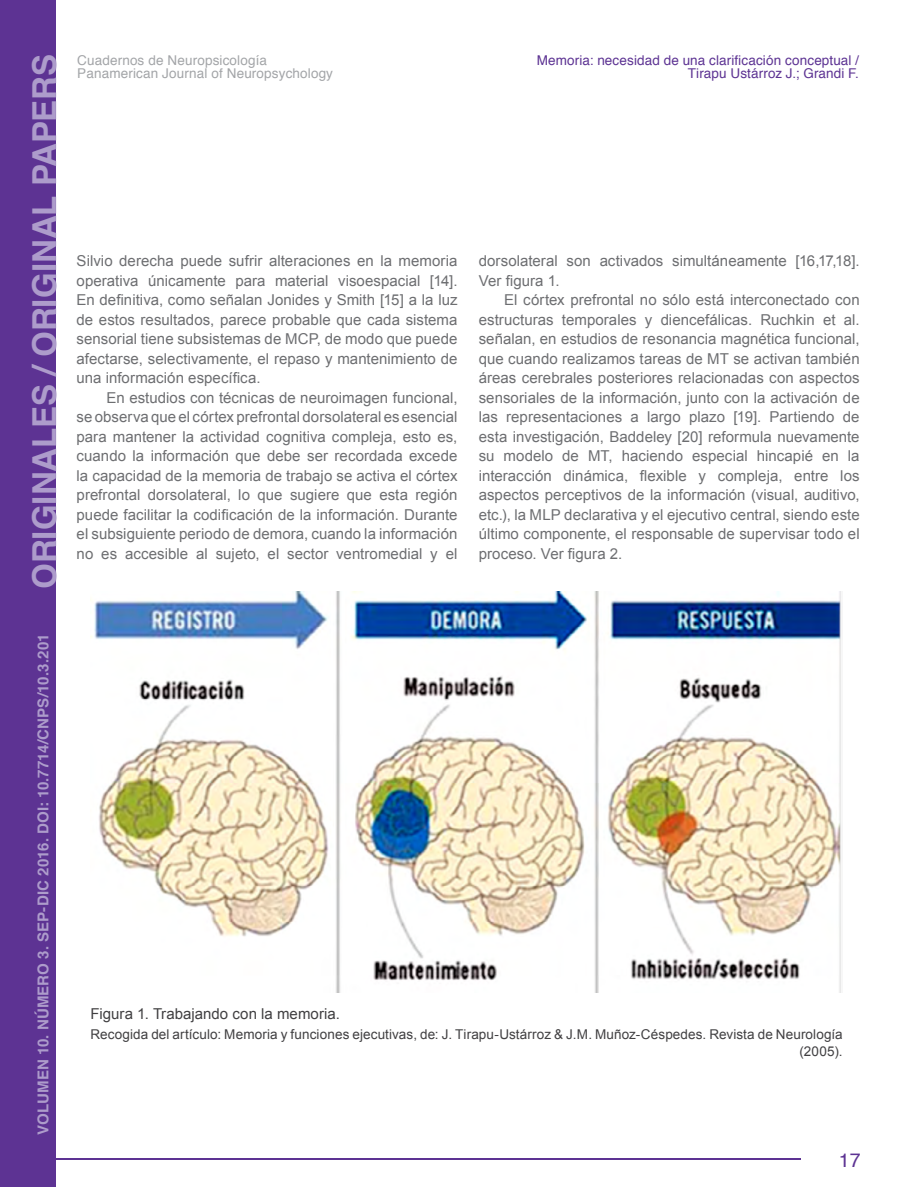
<style>
.page{position:relative;width:915px;height:1187px;background:#fff}
.page>*{position:absolute;margin:0;border:0;box-sizing:border-box;transform-origin:0 0}
.t1{font:700 33px "Helvetica";letter-spacing:-.005em;color:#ad9ccb}
.t2{font:19.5px "Helvetica";color:#5d3393}
.t3{font:15px/19.5px "Arial";letter-spacing:.005em;color:#6d6e71;text-align:justify}
.t4{font:700 15px "Helvetica";letter-spacing:.01em;color:#ad9ccb}
.t5{font:15px "Arial";letter-spacing:.005em;color:#414042}
.t6{font:13.5px/16.5px "Arial";letter-spacing:.01em;color:#414042;text-align:right}
.t7{font:13.5px/13.5px "Helvetica";letter-spacing:.01em;color:#5d3393;text-align:right}
.t8{font:13.5px/13.5px "Helvetica";letter-spacing:.01em;color:#a3a5a8}
</style>
<div class="page">
<div style="left:0;top:0;width:55px;height:1186px;background:#5d3393"></div>
<hr style="left:0;top:1157px;width:800px;height:2px;background:#5d3393">
<img style="left:90px;top:591px;width:751px;height:401px">
<h1 class="t1" style="left:18px;top:589px;width:536px;rotate:-90deg">ORIGINALES / ORIGINAL PAPERS</h1>
<p class="t8" style="left:77px;top:54px;width:257px">Cuadernos de Neuropsicología<br>Panamerican Journal of Neuropsychology</p>
<p class="t3" style="left:77px;top:251px;width:382px">Silvio derecha puede sufrir alteraciones en la memoria operativa únicamente para material visoespacial [14].<br>En definitiva, como señalan Jonides y Smith [15] a la luz de estos resultados, parece probable que cada sistema sensorial tiene subsistemas de MCP, de modo que puede afectarse, selectivamente, el repaso y mantenimiento de una información específica.</p>
<p class="t3" style="left:77px;top:388px;width:382px;text-indent:30px">En estudios con técnicas de neuroimagen funcional, se observa que el córtex prefrontal dorsolateral es esencial para mantener la actividad cognitiva compleja, esto es, cuando la información que debe ser recordada excede la capacidad de la memoria de trabajo se activa el córtex prefrontal dorsolateral, lo que sugiere que esta región puede facilitar la codificación de la información. Durante el subsiguiente periodo de demora, cuando la información no es accesible al sujeto, el sector ventromedial y el</p>
<p class="t7" style="left:536px;top:54px;width:324px">Memoria: necesidad de una clarificación conceptual /<br>Tirapu Ustárroz J.; Grandi F.</p>
<p class="t3" style="left:478px;top:251px;width:382px">dorsolateral son activados simultáneamente [16,17,18].<br>Ver figura 1.</p>
<p class="t3" style="left:478px;top:290px;width:382px;text-indent:26px">El córtex prefrontal no sólo está interconectado con estructuras temporales y diencefálicas. Ruchkin et al. señalan, en estudios de resonancia magnética funcional, que cuando realizamos tareas de MT se activan también áreas cerebrales posteriores relacionadas con aspectos sensoriales de la información, junto con la activación de las representaciones a largo plazo [19]. Partiendo de esta investigación, Baddeley [20] reformula nuevamente su modelo de MT, haciendo especial hincapié en la interacción dinámica, flexible y compleja, entre los aspectos perceptivos de la información (visual, auditivo, etc.), la MLP declarativa y el ejecutivo central, siendo este último componente, el responsable de supervisar todo el proceso. Ver figura 2.</p>
<p class="t4" style="left:31px;top:1134px;width:503px;rotate:-90deg">VOLUMEN 10. NÚMERO 3. SEP-DIC 2016. DOI: 10.7714/CNPS/10.3.201</p>
<p class="t5" style="left:90px;top:1004px;width:251px">Figura 1. Trabajando con la memoria.</p>
<p class="t6" style="left:90px;top:1026px;width:753px">Recogida del artículo: Memoria y funciones ejecutivas, de: J. Tirapu-Ustárroz &amp; J.M. Muñoz-Céspedes. Revista de Neurología (2005).</p>
<h2 class="t2" style="left:838px;top:1144px;width:23px">17</h2>
</div>
